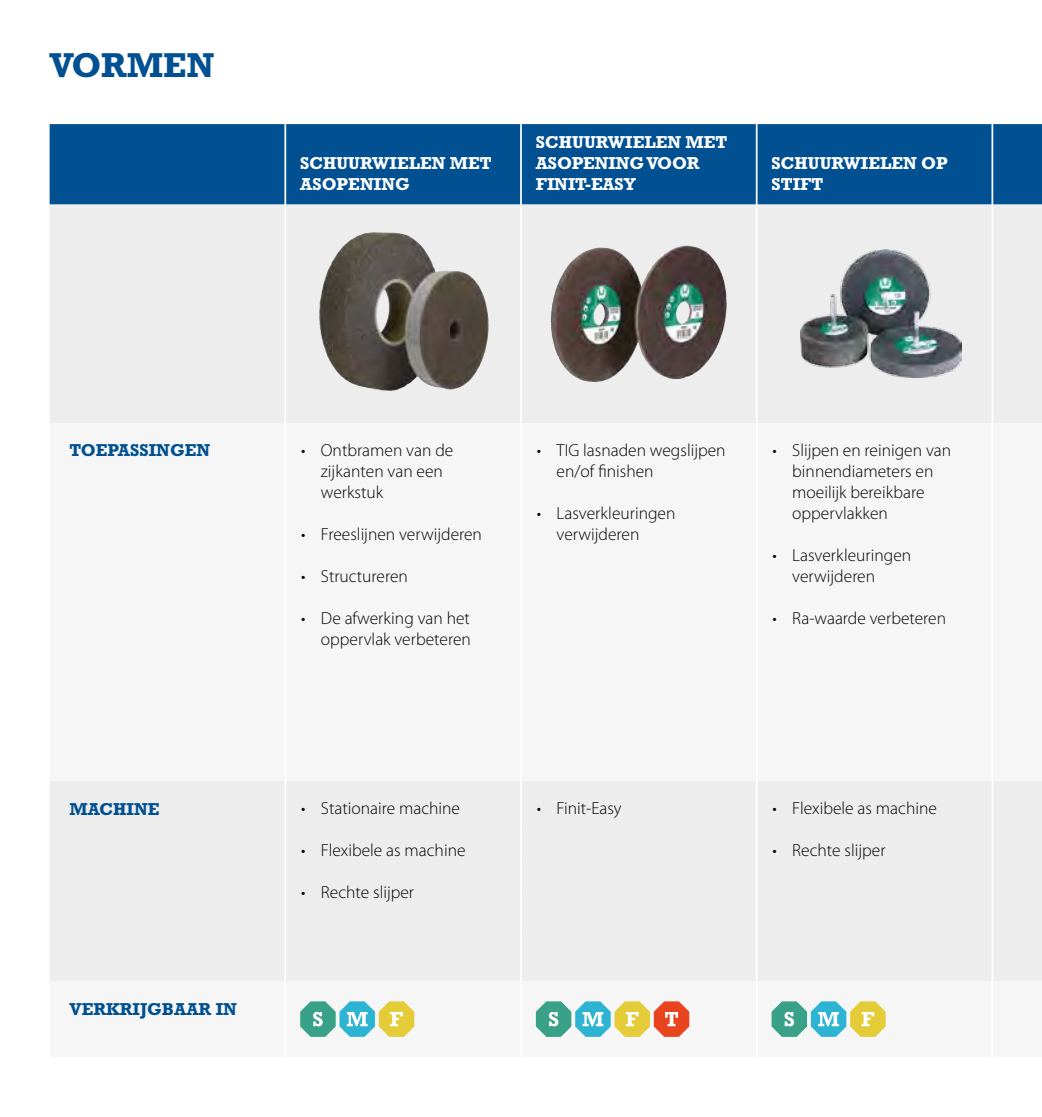
<style>
.page{position:relative;width:1042px;height:1117px;background:#fff}
.page>*{position:absolute;margin:0;border:0;box-sizing:border-box;transform-origin:0 0}
.t1{font:700 35px "Rockwell";color:#005092}
.t2{font:300 17.5px/21px "Myriad Pro";color:#000}
.t3{font:700 17.5px/21px "Rockwell";color:#fff}
.t4{font:700 17.5px "Rockwell";color:#005092}
</style>
<div class="page">
<div style="left:50px;top:124px;width:992px;height:80px;background:#005092"></div>
<svg style="left:50px;top:204px;width:992px;height:219px;background:#d2d1d0"></svg>
<svg style="left:50px;top:781px;width:992px;height:256px;fill:#ededed"></svg>
<hr style="left:284px;top:124px;width:2px;height:80px;background:#fff">
<hr style="left:520px;top:124px;width:2px;height:80px;background:#fff">
<hr style="left:756px;top:124px;width:1px;height:80px;background:#fff">
<hr style="left:991px;top:124px;width:2px;height:80px;background:#fff">
<hr style="left:284px;top:204px;width:2px;height:219px;background:#fff">
<hr style="left:520px;top:204px;width:2px;height:219px;background:#fff">
<hr style="left:756px;top:204px;width:1px;height:219px;background:#fff">
<hr style="left:991px;top:204px;width:2px;height:219px;background:#fff">
<hr style="left:520px;top:781px;width:2px;height:43px;background:#fff">
<hr style="left:756px;top:781px;width:1px;height:43px;background:#fff">
<hr style="left:520px;top:824px;width:2px;height:38px;background:#fff">
<hr style="left:756px;top:824px;width:1px;height:38px;background:#fff">
<hr style="left:520px;top:862px;width:2px;height:33px;background:#fff">
<hr style="left:756px;top:862px;width:1px;height:33px;background:#fff">
<hr style="left:520px;top:895px;width:2px;height:34px;background:#fff">
<hr style="left:756px;top:895px;width:1px;height:34px;background:#fff">
<hr style="left:520px;top:929px;width:2px;height:51px;background:#fff">
<hr style="left:756px;top:929px;width:1px;height:51px;background:#fff">
<hr style="left:520px;top:980px;width:2px;height:76px;background:#fff">
<hr style="left:756px;top:980px;width:1px;height:76px;background:#fff">
<hr style="left:991px;top:781px;width:2px;height:43px;background:#fff">
<hr style="left:991px;top:824px;width:2px;height:38px;background:#fff">
<hr style="left:991px;top:862px;width:2px;height:33px;background:#fff">
<hr style="left:991px;top:895px;width:2px;height:34px;background:#fff">
<hr style="left:991px;top:929px;width:2px;height:51px;background:#fff">
<hr style="left:991px;top:980px;width:2px;height:76px;background:#fff">
<hr style="left:284px;top:781px;width:2px;height:43px;background:#fff">
<hr style="left:284px;top:824px;width:2px;height:38px;background:#fff">
<hr style="left:284px;top:862px;width:2px;height:33px;background:#fff">
<hr style="left:284px;top:895px;width:2px;height:34px;background:#fff">
<hr style="left:284px;top:929px;width:2px;height:51px;background:#fff">
<hr style="left:284px;top:980px;width:2px;height:76px;background:#fff">
<img style="left:326px;top:353px;width:65px;height:38px">
<img style="left:552px;top:245px;width:133px;height:63px">
<img style="left:800px;top:250px;width:161px;height:127px">
<svg style="left:300px;top:1001px;width:114px;height:35px"></svg>
<svg style="left:536px;top:1001px;width:153px;height:35px"></svg>
<svg style="left:771px;top:1001px;width:114px;height:35px"></svg>
<h1 class="t1" style="left:50px;top:44px;width:166px">VORMEN</h1>
<p class="t3" style="left:300px;top:152px;width:193px">SCHUURWIELEN MET<br>ASOPENING</p>
<p class="t3" style="left:536px;top:131px;width:193px">SCHUURWIELEN MET<br>ASOPENING VOOR<br>FINIT-EASY</p>
<p class="t3" style="left:771px;top:152px;width:178px">SCHUURWIELEN OP<br>STIFT</p>
<p class="t4" style="left:69px;top:440px;width:142px">TOEPASSINGEN</p>
<p class="t2" style="left:321px;top:440px;width:134px;text-indent:-20px">• Ontbramen van de zijkanten van een werkstuk</p>
<p class="t2" style="left:301px;top:524px;width:182px">• Freeslijnen verwijderen</p>
<p class="t2" style="left:301px;top:566px;width:108px">• Structureren</p>
<p class="t2" style="left:301px;top:608px;width:171px;text-align:right">• De afwerking van het oppervlak verbeteren</p>
<p class="t2" style="left:556px;top:440px;width:170px;text-indent:-20px">• TIG lasnaden wegslijpen en/of finishen</p>
<p class="t2" style="left:556px;top:503px;width:120px;text-indent:-20px">• Lasverkleuringen verwijderen</p>
<p class="t2" style="left:792px;top:440px;width:160px;text-indent:-20px">• Slijpen en reinigen van binnendiameters en moeilijk bereikbare oppervlakken</p>
<p class="t2" style="left:792px;top:545px;width:120px;text-indent:-20px">• Lasverkleuringen verwijderen</p>
<p class="t2" style="left:772px;top:608px;width:175px">• Ra-waarde verbeteren</p>
<p class="t4" style="left:69px;top:798px;width:92px">MACHINE</p>
<p class="t2" style="left:301px;top:797px;width:160px">• Stationaire machine</p>
<p class="t2" style="left:301px;top:839px;width:166px">• Flexibele as machine</p>
<p class="t2" style="left:301px;top:881px;width:115px">• Rechte slijper</p>
<p class="t4" style="left:69px;top:998px;width:169px">VERKRIJGBAAR IN</p>
<p class="t2" style="left:537px;top:797px;width:86px">• Finit-Easy</p>
<p class="t2" style="left:772px;top:797px;width:166px">• Flexibele as machine</p>
<p class="t2" style="left:772px;top:839px;width:115px">• Rechte slijper</p>
</div>
